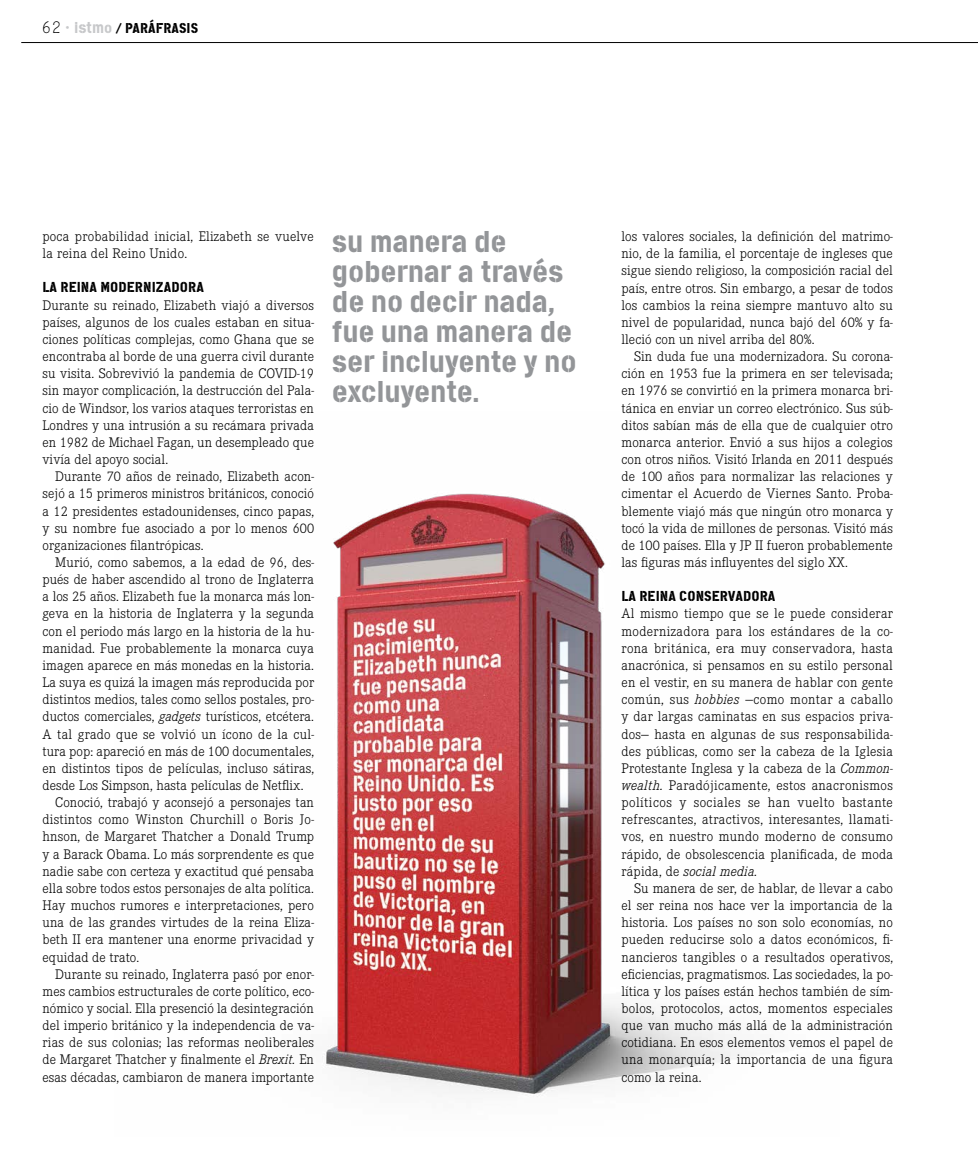
<style>
.page{position:relative;width:978px;height:1170px;background:#fff}
.page>*{position:absolute;margin:0;border:0;box-sizing:border-box;transform-origin:0 0}
.t1{font:30px/30px "Cargo";letter-spacing:-.01em;color:#939598}
.t2{font:300 14.4px/17.1px "Corporate E";letter-spacing:.005em;color:#000;text-align:justify}
.t3{font:14.4px "Cargo";letter-spacing:.005em;color:#000}
.t4{font:14.25px "Cargo";letter-spacing:.005em;color:#000}
.s1{font-family:"Numbers Revenue";font-size:16.5px}
.s2{font-family:"Zimmer";font-weight:500;font-size:15.75px;color:#c7c8ca}
.s3{font-size:15.75px;color:#c7c8ca}
.s4{font-size:15px;color:#c7c8ca}
.s5{font-size:13.5px}
.s6{font-style:italic}
</style>
<div class="page">
<hr style="left:21px;top:42px;width:957px;height:1px;background:#000">
<img style="left:322px;top:493px;width:420px;height:604px">
<p class="t4" style="left:41px;top:19px;width:158px"><span class="s1">62</span> <span class="s2">•</span> <span class="s3">istm</span><span class="s4">o</span> <span class="s5">/</span> PARÁFRASIS</p>
<p class="t2" style="left:43px;top:227px;width:273px">poca probabilidad inicial, Elizabeth se vuelve la reina del Reino Unido.</p>
<p class="t3" style="left:43px;top:278px;width:163px">LA REINA MODERNIZADORA</p>
<p class="t2" style="left:43px;top:296px;width:273px">Durante su reinado, Elizabeth viajó a diversos países, algunos de los cuales estaban en situa&shy;ciones políticas complejas, como Ghana que se encontraba al borde de una guerra civil durante su visita. Sobrevivió la pandemia de COVID-19 sin mayor complicación, la destrucción del Pala&shy;cio de Windsor, los varios ataques terroristas en Londres y una intrusión a su recámara privada en 1982 de Michael Fagan, un desempleado que vivía del apoyo social.</p>
<p class="t2" style="left:43px;top:467px;width:273px;text-indent:13px">Durante 70 años de reinado, Elizabeth acon&shy;sejó a 15 primeros ministros británicos, conoció a 12 presidentes estadounidenses, cinco papas, y su nombre fue asociado a por lo menos 600 organizaciones filantrópicas.</p>
<p class="t2" style="left:55px;top:553px;width:260px">Murió, como sabemos, a la edad de 96, des-</p>
<p class="t2" style="left:43px;top:570px;width:273px">pués de haber ascendido al trono de Inglaterra</p>
<p class="t2" style="left:43px;top:587px;width:273px">a los 25 años. Elizabeth fue la monarca más lon-</p>
<p class="t2" style="left:43px;top:604px;width:273px">geva en la historia de Inglaterra y la segunda</p>
<p class="t2" style="left:43px;top:621px;width:273px">con el periodo más largo en la historia de la hu-</p>
<p class="t2" style="left:43px;top:638px;width:273px">manidad. Fue probablemente la monarca cuya</p>
<p class="t2" style="left:43px;top:656px;width:273px">imagen aparece en más monedas en la historia.</p>
<p class="t2" style="left:43px;top:673px;width:273px">La suya es quizá la imagen más reproducida por</p>
<p class="t2" style="left:43px;top:690px;width:273px">distintos medios, tales como sellos postales, pro-</p>
<p class="t2" style="left:43px;top:707px;width:273px">ductos comerciales, <span class="s6">gadgets</span> turísticos, etcétera.</p>
<p class="t2" style="left:43px;top:724px;width:273px">A tal grado que se volvió un ícono de la cul-</p>
<p class="t2" style="left:43px;top:741px;width:273px">tura pop: apareció en más de 100 documentales,</p>
<p class="t2" style="left:43px;top:759px;width:273px">en distintos tipos de películas, incluso sátiras,</p>
<p class="t2" style="left:43px;top:776px;width:262px">desde Los Simpson, hasta películas de Netflix.</p>
<p class="t2" style="left:55px;top:793px;width:260px">Conoció, trabajó y aconsejó a personajes tan</p>
<p class="t2" style="left:43px;top:810px;width:273px">distintos como Winston Churchill o Boris Jo-</p>
<p class="t2" style="left:43px;top:827px;width:273px">hnson, de Margaret Thatcher a Donald Trump</p>
<p class="t2" style="left:43px;top:844px;width:273px">y a Barack Obama. Lo más sorprendente es que</p>
<p class="t2" style="left:43px;top:861px;width:273px">nadie sabe con certeza y exactitud qué pensaba</p>
<p class="t2" style="left:43px;top:879px;width:273px">ella sobre todos estos personajes de alta política.</p>
<p class="t2" style="left:43px;top:896px;width:273px">Hay muchos rumores e interpretaciones, pero</p>
<p class="t2" style="left:43px;top:913px;width:273px">una de las grandes virtudes de la reina Eliza-</p>
<p class="t2" style="left:43px;top:930px;width:273px">beth II era mantener una enorme privacidad y</p>
<p class="t2" style="left:43px;top:947px;width:98px">equidad de trato.</p>
<p class="t2" style="left:55px;top:964px;width:260px">Durante su reinado, Inglaterra pasó por enor-</p>
<p class="t2" style="left:43px;top:981px;width:273px">mes cambios estructurales de corte político, eco-</p>
<p class="t2" style="left:43px;top:999px;width:273px">nómico y social. Ella presenció la desintegración</p>
<p class="t2" style="left:43px;top:1016px;width:273px">del imperio británico y la independencia de va-</p>
<p class="t2" style="left:43px;top:1033px;width:273px">rias de sus colonias; las reformas neoliberales</p>
<p class="t2" style="left:43px;top:1050px;width:273px">de Margaret Thatcher y finalmente el <span class="s6">Brexit.</span> En</p>
<p class="t2" style="left:43px;top:1067px;width:273px">esas décadas, cambiaron de manera importante</p>
<h1 class="t1" style="left:332px;top:226px;width:246px">su manera de gobernar a través de no decir nada, fue una manera de ser incluyente y no excluyente.</h1>
<p class="t2" style="left:621px;top:227px;width:273px">los valores sociales, la definición del matrimo&shy;nio, de la familia, el porcentaje de ingleses que sigue siendo religioso, la composición racial del país, entre otros. Sin embargo, a pesar de todos los cambios la reina siempre mantuvo alto su nivel de popularidad, nunca bajó del 60% y fa&shy;lleció con un nivel arriba del 80%.</p>
<p class="t2" style="left:621px;top:347px;width:273px;text-indent:13px">Sin duda fue una modernizadora. Su corona&shy;ción en 1953 fue la primera en ser televisada; en 1976 se convirtió en la primera monarca bri&shy;tánica en enviar un correo electrónico. Sus súb&shy;ditos sabían más de ella que de cualquier otro monarca anterior. Envió a sus hijos a colegios con otros niños. Visitó Irlanda en 2011 después de 100 años para normalizar las relaciones y cimentar el Acuerdo de Viernes Santo. Proba&shy;blemente viajó más que ningún otro monarca y tocó la vida de millones de personas. Visitó más de 100 países. Ella y JP II fueron probablemente las figuras más influyentes del siglo XX.</p>
<p class="t3" style="left:621px;top:587px;width:155px">LA REINA CONSERVADORA</p>
<p class="t2" style="left:621px;top:604px;width:273px">Al mismo tiempo que se le puede considerar modernizadora para los estándares de la co&shy;rona británica, era muy conservadora, hasta anacrónica, si pensamos en su estilo personal en el vestir, en su manera de hablar con gente común, sus <span class="s6">hobbies</span> —como montar a caballo y dar largas caminatas en sus espacios priva&shy;dos— hasta en algunas de sus responsabilida&shy;des públicas, como ser la cabeza de la Iglesia Protestante Inglesa y la cabeza de la <span class="s6">Common&shy;wealth.</span> Paradójicamente, estos anacronismos políticos y sociales se han vuelto bastante refrescantes, atractivos, interesantes, llamati&shy;vos, en nuestro mundo moderno de consumo rápido, de obsolescencia planificada, de moda rápida, de <span class="s6">social media.</span></p>
<p class="t2" style="left:621px;top:879px;width:273px;text-indent:13px">Su manera de ser, de hablar, de llevar a cabo el ser reina nos hace ver la importancia de la historia. Los países no son solo economías, no pueden reducirse solo a datos económicos, fi&shy;nancieros tangibles o a resultados operativos, eficiencias, pragmatismos. Las sociedades, la po&shy;lítica y los países están hechos también de sím&shy;bolos, protocolos, actos, momentos especiales que van mucho más allá de la administración cotidiana. En esos elementos vemos el papel de una monarquía; la importancia de una figura como la reina.</p>
</div>
